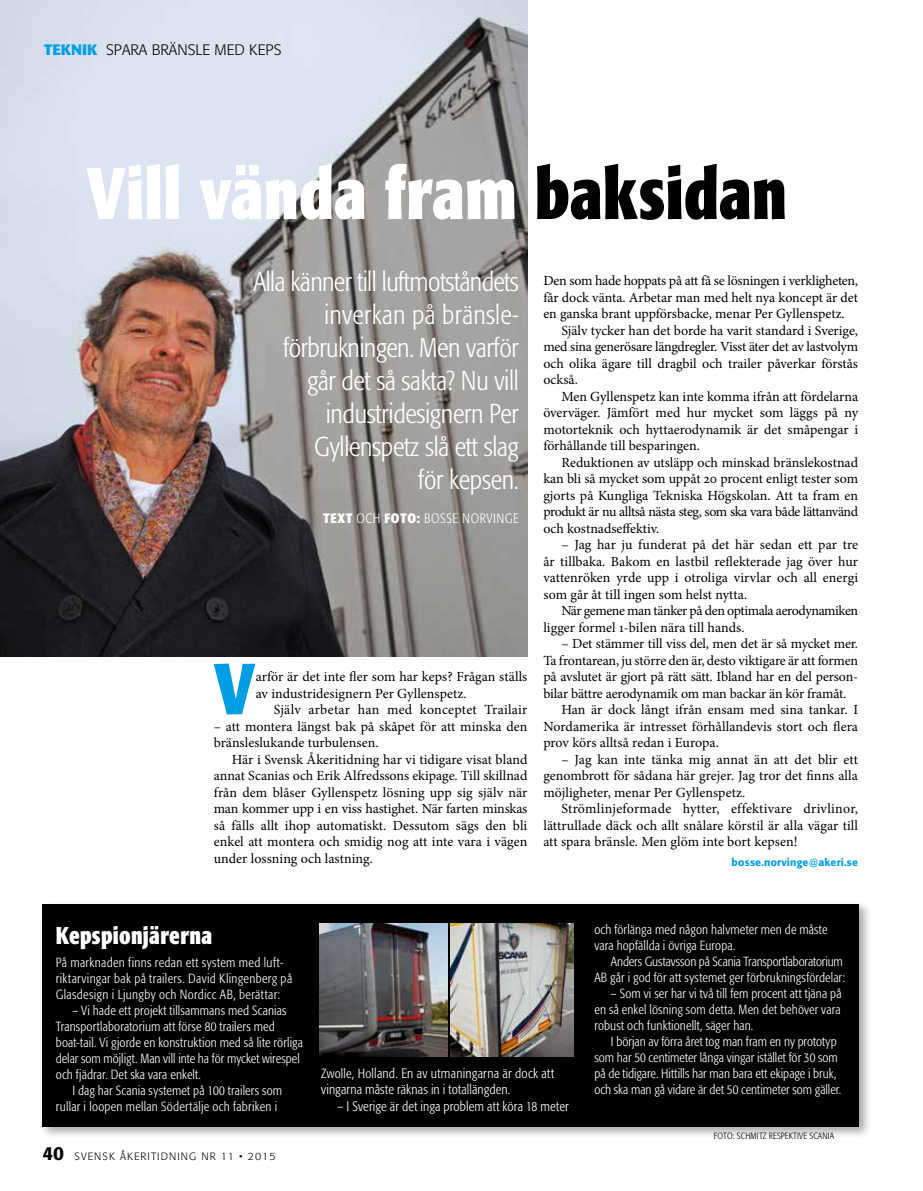
<style>
.page{position:relative;width:923px;height:1191px;background:#fff}
.page>*{position:absolute;margin:0;border:0;box-sizing:border-box;transform-origin:0 0}
.t1{font:700 72.3px "Formata OT Condenced";letter-spacing:.005em;color:#fff;scale:.93 1}
.t2{font:700 71.25px "Formata OT Condenced";color:#009ee3}
.t3{font:300 27px/33px "Formata OT Condenced";letter-spacing:-.01em;color:#fff;text-align:right}
.t4{font:700 24px "Formata OT Condenced";letter-spacing:.01em;color:#fff;scale:.93 1}
.t5{font:300 15px "Formata OT";color:#000001}
.t6{font:13.95px/16.5px "Minion Pro";letter-spacing:-.005em;color:#000001;text-align:justify}
.t7{font:13.95px/16.5px "Minion Pro";letter-spacing:-.025em;color:#000001}
.t8{font:13.95px "Minion Pro";letter-spacing:-.035em;color:#000001}
.t9{font:13.95px "Minion Pro";letter-spacing:.015em;color:#000001}
.t10{font:300 13.5px/16.5px "Formata OT Condenced";letter-spacing:.01em;color:#fff}
.t11{font:300 13.5px "Formata OT Condenced";letter-spacing:.04em;color:#fff}
.t12{font:300 13.05px/16px "Formata OT Condenced";letter-spacing:.01em;color:#fff}
.t13{font:300 10.5px "Formata OT";letter-spacing:.1em;color:#000001}
.t14{font:500 10.5px "Formata OT";letter-spacing:.02em;color:#009ee3}
.t15{font:300 9px "Formata OT Condenced";letter-spacing:.015em;color:#000001}
.s1{font-weight:700;color:#009ee3}
.s2{color:#000001}
.s3{font-weight:700}
.s4{font-weight:500;font-size:18.75px}
.s5{font-size:13.05px}
</style>
<div class="page">
<img style="left:0;top:0;width:527px;height:656px">
<div style="left:39px;top:900px;width:832px;height:239px;background:#000001;opacity:.35"></div>
<div style="left:43px;top:904px;width:816px;height:222px;background:#000001"></div>
<img style="left:320px;top:924px;width:127px;height:132px">
<img style="left:451px;top:923px;width:122px;height:133px">
<p class="t5" style="left:44px;top:40px;width:239px"><span class="s1">TEKNIK</span> SPARA BRÄNSLE MED KEPS</p>
<h1 class="t1" style="left:86px;top:149px;width:755px">Vill vända fram <span class="s2">baksidan</span></h1>
<h3 class="t3" style="left:253px;top:265px;width:267px">Alla känner till luftmotståndets inverkan på bränsle&shy;förbrukningen. Men varför går det så sakta? Nu vill industridesignern Per<br>Gyllenspetz slå ett slag<br>för kepsen.</h3>
<p class="t11" style="left:323px;top:510px;width:197px"><span class="s3">TEXT</span> OCH <span class="s3">FOTO:</span> BOSSE NORVINGE</p>
<h2 class="t2" style="left:214px;top:645px;width:43px">V</h2>
<p class="t6" style="left:256px;top:668px;width:273px">arför är det inte fler som har keps? Frågan ställs av industridesignern Per Gyllenspetz.</p>
<p class="t9" style="left:274px;top:700px;width:255px">Själv arbetar han med konceptet Trailair</p>
<p class="t6" style="left:214px;top:718px;width:315px">– att montera längst bak på skåpet för att minska den bränsleslukande turbulensen.</p>
<p class="t6" style="left:214px;top:751px;width:315px;text-indent:18px">Här i Svensk Åkeritidning har vi tidigare visat bland annat Scanias och Erik Alfredssons ekipage. Till skillnad från dem blåser Gyllenspetz lösning upp sig själv när man kommer upp i en viss hastighet. När farten minskas så fälls allt ihop automatiskt. Dessutom sägs den bli enkel att montera och smidig nog att inte vara i vägen under lossning och lastning.</p>
<p class="t6" style="left:543px;top:272px;width:316px">Den som hade hoppats på att få se lösningen i verkligheten,</p>
<p class="t6" style="left:543px;top:289px;width:316px">får dock vänta. Arbetar man med helt nya koncept är det</p>
<p class="t6" style="left:543px;top:305px;width:303px">en ganska brant uppförsbacke, menar Per Gyllenspetz.</p>
<p class="t6" style="left:561px;top:322px;width:298px">Själv tycker han det borde ha varit standard i Sverige,</p>
<p class="t7" style="left:543px;top:338px;width:316px">med sina generösare längdregler. Visst äter det av lastvolym</p>
<p class="t6" style="left:543px;top:355px;width:316px">och olika ägare till dragbil och trailer påverkar förstås</p>
<p class="t6" style="left:543px;top:371px;width:36px">också.</p>
<p class="t6" style="left:561px;top:388px;width:298px">Men Gyllenspetz kan inte komma ifrån att fördelarna</p>
<p class="t6" style="left:543px;top:404px;width:316px">överväger. Jämfört med hur mycket som läggs på ny</p>
<p class="t6" style="left:543px;top:421px;width:316px">motorteknik och hyttaerodynamik är det småpengar i</p>
<p class="t6" style="left:543px;top:437px;width:158px">förhållande till besparingen.</p>
<p class="t6" style="left:561px;top:454px;width:298px">Reduktionen av utsläpp och minskad bränslekostnad</p>
<p class="t6" style="left:543px;top:470px;width:316px">kan bli så mycket som uppåt 20 procent enligt tester som</p>
<p class="t6" style="left:543px;top:487px;width:316px">gjorts på Kungliga Tekniska Högskolan. Att ta fram en</p>
<p class="t8" style="left:543px;top:502px;width:316px">produkt är nu alltså nästa steg, som ska vara både lättanvänd</p>
<p class="t6" style="left:543px;top:520px;width:118px">och kostnadseffektiv.</p>
<p class="t6" style="left:543px;top:536px;width:316px;text-indent:18px">– Jag har ju funderat på det här sedan ett par tre år tillbaka. Bakom en lastbil reflekterade jag över hur vattenröken yrde upp i otroliga virvlar och all energi som går åt till ingen som helst nytta.</p>
<p class="t7" style="left:543px;top:602px;width:316px;text-indent:18px">När gemene man tänker på den optimala aerodynamiken ligger formel 1-bilen nära till hands.</p>
<p class="t6" style="left:561px;top:635px;width:298px">– Det stämmer till viss del, men det är så mycket mer.</p>
<p class="t6" style="left:543px;top:652px;width:316px">Ta frontarean, ju större den är, desto viktigare är att formen</p>
<p class="t6" style="left:543px;top:668px;width:316px">på avslutet är gjort på rätt sätt. Ibland har en del person-</p>
<p class="t6" style="left:543px;top:685px;width:304px">bilar bättre aerodynamik om man backar än kör framåt.</p>
<p class="t6" style="left:561px;top:701px;width:298px">Han är dock långt ifrån ensam med sina tankar. I</p>
<p class="t6" style="left:543px;top:718px;width:316px">Nordamerika är intresset förhållandevis stort och flera</p>
<p class="t6" style="left:543px;top:734px;width:177px">prov körs alltså redan i Europa.</p>
<p class="t6" style="left:543px;top:751px;width:316px;text-indent:18px">– Jag kan inte tänka mig annat än att det blir ett genombrott för sådana här grejer. Jag tror det finns alla möjligheter, menar Per Gyllenspetz.</p>
<p class="t6" style="left:543px;top:800px;width:316px;text-indent:18px">Strömlinjeformade hytter, effektivare drivlinor, lättrullade däck och allt snålare körstil är alla vägar till att spara bränsle. Men glöm inte bort kepsen!</p>
<p class="t14" style="left:731px;top:855px;width:128px">bosse.norvinge@akeri.se</p>
<h3 class="t4" style="left:56px;top:920px;width:170px">Kepspionjärerna</h3>
<p class="t12" style="left:56px;top:955px;width:238px">På marknaden finns redan ett system med luft&shy;riktarvingar bak på trailers. David Klingenberg på<br>Glasdesign i Ljungby och Nordicc AB, berättar:</p>
<p class="t12" style="left:72px;top:1003px;width:216px">– Vi hade ett projekt tillsammans med Scanias</p>
<p class="t12" style="left:56px;top:1019px;width:220px">Transportlaboratorium att förse 80 trailers med</p>
<p class="t12" style="left:56px;top:1035px;width:249px">boat-tail. Vi gjorde en konstruktion med så lite rörliga</p>
<p class="t12" style="left:56px;top:1051px;width:245px">delar som möjligt. Man vill inte ha för mycket wirespel</p>
<p class="t12" style="left:56px;top:1067px;width:147px">och fjädrar. Det ska vara enkelt.</p>
<p class="t12" style="left:72px;top:1083px;width:211px">I dag har Scania systemet på 100 trailers som</p>
<p class="t12" style="left:56px;top:1099px;width:223px">rullar i loopen mellan Södertälje och fabriken i</p>
<p class="t13" style="left:43px;top:1150px;width:234px"><span class="s4">40</span> SVENSK ÅKERITIDNING NR 11 • 2015</p>
<p class="t10" style="left:321px;top:1065px;width:234px"><span class="s5">Zwolle, Hol</span>land. En av utmaningarna är dock att vingarna måste räknas in i totallängden.</p>
<p class="t10" style="left:338px;top:1098px;width:233px">– I Sverige är det inga problem att köra 18 meter</p>
<p class="t12" style="left:594px;top:921px;width:235px">och förlänga med någon halvmeter men de måste vara hopfällda i övriga Europa.</p>
<p class="t12" style="left:594px;top:953px;width:252px;text-align:right">Anders Gustavsson på Scania Transportlaboratorium<br>AB går i god för att systemet ger förbrukningsfördelar:</p>
<p class="t12" style="left:594px;top:985px;width:249px;text-align:justify;text-indent:17px">– Som vi ser har vi två till fem procent att tjäna på en så enkel lösning som detta. Men det behöver vara robust och funktionellt, säger han.</p>
<p class="t12" style="left:594px;top:1033px;width:248px;text-indent:17px">I början av förra året tog man fram en ny prototyp som har 50 centimeter långa vingar istället för 30 som på de tidigare. Hittills har man bara ett ekipage i bruk, och ska man gå vidare är det 50 centimeter som gäller.</p>
<p class="t15" style="left:713px;top:1131px;width:122px">FOTO: SCHMITZ RESPEKTIVE SCANIA</p>
</div>
